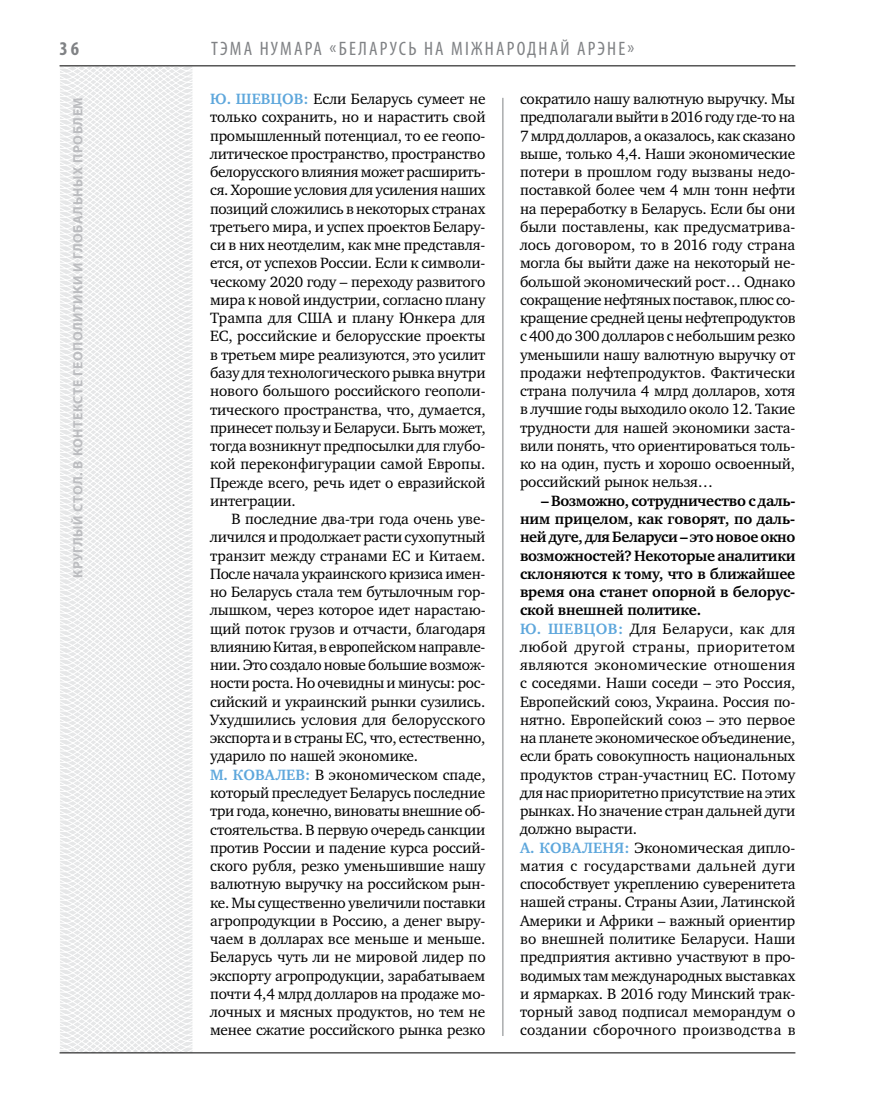
<style>
.page{position:relative;width:872px;height:1106px;background:#fff}
.page>*{position:absolute;margin:0;border:0;box-sizing:border-box;transform-origin:0 0}
.t1{font:condensed 19.5px "Myriad Pro";letter-spacing:.11em;color:#808285}
.t2{font:700 condensed 19.5px "Myriad Pro";color:#808285}
.t3{font:15.3px/18.3px "Charter C";letter-spacing:-.01em;color:#000;text-align:justify}
.t4{font:700 13.5px "Myriad Pro";letter-spacing:.04em;color:#bcbdc0}
.s1{font-weight:700;color:#5ea7dc}
.s2{font-weight:700}
</style>
<div class="page">
<svg style="left:59px;top:65px;width:192px;height:989px"></svg>
<hr style="left:502px;top:98px;width:1px;height:938px;background:#808285">
<hr style="left:60px;top:1052px;width:735px;height:1px;background:#000">
<hr style="left:60px;top:65px;width:735px;height:1px;background:#000">
<p class="t2" style="left:60px;top:37px;width:21px">36</p>
<p class="t4" style="left:69px;top:578px;width:482px;rotate:-90deg">круглый стол. В контексте геополитики и глобальных проблем</p>
<p class="t1" style="left:211px;top:37px;width:425px">Тэма нумара «Беларусь на міжнароднай арэне»</p>
<p class="t3" style="left:210px;top:90px;width:277px"><span class="s1">Ю. Шевцов:</span> Если Беларусь сумеет не только сохранить, но и нарастить свой промышленный потенциал, то ее геопо&shy;литическое пространство, пространство белорусского влияния может расширить&shy;ся. Хорошие условия для усиления наших позиций сложились в некоторых странах третьего мира, и успех проектов Белару&shy;си в них неотделим, как мне представля&shy;ется, от успехов России. Если к символи&shy;ческому 2020 году – переходу развитого мира к новой индустрии, согласно плану Трампа для США и плану Юнкера для ЕС, российские и белорусские проекты в третьем мире реализуются, это усилит базу для технологического рывка внутри нового большого российского геополи&shy;тического пространства, что, думается, принесет пользу и Беларуси. Быть может, тогда возникнут предпосылки для глубо&shy;кой переконфигурации самой Европы.<br>Прежде всего, речь идет о евразийской интеграции.</p>
<p class="t3" style="left:210px;top:510px;width:277px;text-align:left;text-indent:21px">В последние два-три года очень уве&shy;личился и продолжает расти сухопутный транзит между странами ЕС и Китаем.<br>После начала украинского кризиса имен&shy;но Беларусь стала тем бутылочным гор&shy;лышком, через которое идет нарастаю&shy;щий поток грузов и отчасти, благодаря влиянию Китая, в европейском направле&shy;нии. Это создало новые большие возмож&shy;ности роста. Но очевидны и минусы: рос&shy;сийский и украинский рынки сузились.<br>Ухудшились условия для белорусского экспорта и в страны ЕС, что, естественно, ударило по нашей экономике.<br><span class="s1">М. Ковалев:</span> В экономическом спаде, который преследует Беларусь последние три года, конечно, виноваты внешние об&shy;стоятельства. В первую очередь санкции против России и падение курса россий&shy;ского рубля, резко уменьшившие нашу валютную выручку на российском рын&shy;ке. Мы существенно увеличили поставки агропродукции в Россию, а денег выру&shy;чаем в долларах все меньше и меньше.<br>Беларусь чуть ли не мировой лидер по экспорту агропродукции, зарабатываем почти 4,4 млрд долларов на продаже мо&shy;лочных и мясных продуктов, но тем не менее сжатие российского рынка резко</p>
<p class="t3" style="left:520px;top:90px;width:277px">сократило нашу валютную выручку. Мы предполагали выйти в 2016 году где-то на 7 млрд долларов, а оказалось, как сказано выше, только 4,4. Наши экономические потери в прошлом году вызваны недо&shy;поставкой более чем 4 млн тонн нефти на переработку в Беларусь. Если бы они были поставлены, как предусматрива&shy;лось договором, то в 2016 году страна могла бы выйти даже на некоторый не&shy;большой экономический рост… Однако сокращение нефтяных поставок, плюс со&shy;кращение средней цены нефтепродуктов с 400 до 300 долларов с небольшим резко уменьшили нашу валютную выручку от продажи нефтепродуктов. Фактически страна получила 4 млрд долларов, хотя в лучшие годы выходило около 12. Такие трудности для нашей экономики заста&shy;вили понять, что ориентироваться толь&shy;ко на один, пусть и хорошо освоенный, российский рынок нельзя…</p>
<p class="t3" style="left:520px;top:491px;width:277px;text-align:left;text-indent:21px"><span class="s2">– Возможно, сотрудничество с даль&shy;ним прицелом, как говорят, по даль&shy;ней дуге, для Беларуси – это новое окно возможностей? Некоторые аналитики склоняются к тому, что в ближайшее время она станет опорной в белорус&shy;ской внешней политике.<br></span><span class="s1">Ю. Шевцов:</span> Для Беларуси, как для любой другой страны, приоритетом являются экономические отношения с соседями. Наши соседи – это Россия, Европейский союз, Украина. Россия по&shy;нятно. Европейский союз – это первое на планете экономическое объединение, если брать совокупность национальных продуктов стран-участниц ЕС. Потому для нас приоритетно присутствие на этих рынках. Но значение стран дальней дуги должно вырасти.<br><span class="s1">А. Коваленя:</span> Экономическая дипло&shy;матия с государствами дальней дуги способствует укреплению суверенитета нашей страны. Страны Азии, Латинской Америки и Африки – важный ориентир во внешней политике Беларуси. Наши предприятия активно участвуют в про&shy;водимых там международных выставках и ярмарках. В 2016 году Минский трак&shy;торный завод подписал меморандум о создании сборочного производства в</p>
</div>
